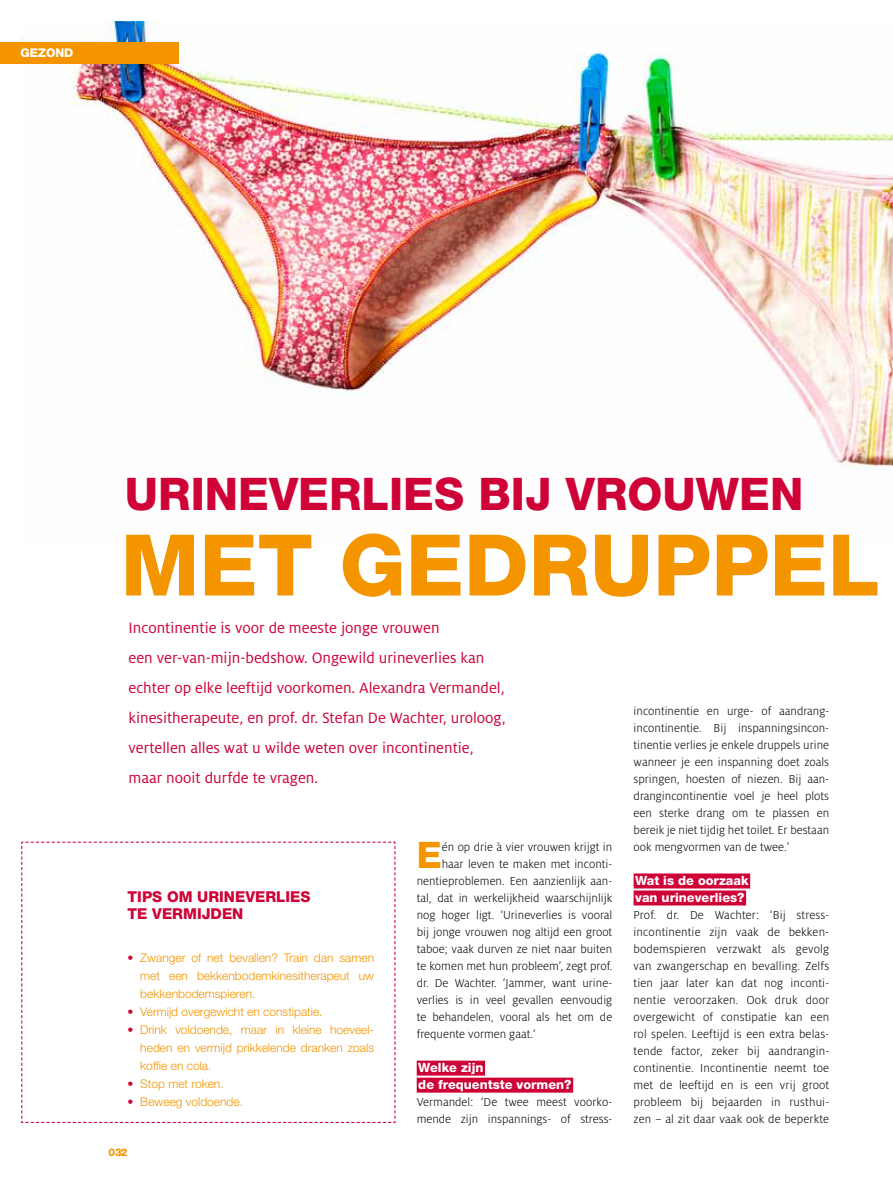
<style>
.page{position:relative;width:893px;height:1191px;background:#fff}
.page>*{position:absolute;margin:0;border:0;box-sizing:border-box;transform-origin:0 0}
.t1{font:800 85.05px "Helvetica Neue LT Std";color:#f49500}
.t2{font:800 45px "Helvetica Neue LT Std";color:#ce0237}
.t3{font:800 36.6px "Helvetica Neue LT Std";color:#f49500}
.t4{font:16.5px/30px "Milo OT";color:#ce0237}
.t5{font:800 15px/17px "Helvetica Neue LT Std";color:#ce0237}
.t6{font:300 12.75px/17px "Milo OT";color:#000;text-align:justify}
.t7{font:800 12.75px/17px "Helvetica Neue LT Std";color:#fff}
.t8{font:300 12px/18px "Helvetica Neue LT Std";color:#f49500;text-align:justify}
.t9{font:800 12px "Helvetica Neue LT Std";color:#fff}
.t10{font:800 10.5px "Helvetica Neue LT Std";color:#f49500}
.s1{color:#ce0237}
</style>
<div class="page">
<img style="left:21px;top:21px;width:872px;height:448px">
<div style="left:0;top:43px;width:179px;height:21px;background:#f49500"></div>
<div style="left:417px;top:1060px;width:68px;height:15px;background:#ce0237"></div>
<div style="left:417px;top:1077px;width:156px;height:15px;background:#ce0237"></div>
<div style="left:634px;top:873px;width:116px;height:15px;background:#ce0237"></div>
<div style="left:634px;top:890px;width:112px;height:15px;background:#ce0237"></div>
<svg style="left:21px;top:841px;width:375px;height:282px"></svg>
<p class="t9" style="left:20px;top:46px;width:54px">GEZOND</p>
<h2 class="t2" style="left:125px;top:467px;width:680px">URINEVERLIES BIJ VROUWEN</h2>
<h1 class="t1" style="left:121px;top:514px;width:761px">MET GEDRUPPEL</h1>
<p class="t4" style="left:129px;top:612px;width:379px">Incontinentie is voor de meeste jonge vrouwen<br>een ver-van-mijn-bedshow. Ongewild urineverlies kan echter op elke leeftijd voorkomen. Alexandra Vermandel, kinesitherapeute, en prof. dr. Stefan De Wachter, uroloog, vertellen alles wat u wilde weten over incontinentie, maar nooit durfde te vragen.</p>
<p class="t5" style="left:128px;top:888px;width:184px">TIPS OM URINEVERLIES<br>TE VERMIJDEN</p>
<p class="t8" style="left:140px;top:948px;width:235px;text-indent:-13px"><span class="s1">•</span> Zwanger of net bevallen? Train dan samen met een bekkenbodemkinesitherapeut uw bekkenbodemspieren.</p>
<p class="t8" style="left:128px;top:1002px;width:197px"><span class="s1">•</span> Vermijd overgewicht en constipatie.</p>
<p class="t8" style="left:140px;top:1020px;width:235px;text-indent:-13px"><span class="s1">•</span> Drink voldoende, maar in kleine hoeveel&shy;heden en vermijd prikkelende dranken zoals koffie en cola.</p>
<p class="t8" style="left:128px;top:1074px;width:98px"><span class="s1">•</span> Stop met roken.</p>
<p class="t8" style="left:128px;top:1092px;width:117px"><span class="s1">•</span> Beweeg voldoende.</p>
<p class="t10" style="left:109px;top:1146px;width:21px">032</p>
<h3 class="t3" style="left:417px;top:833px;width:23px">E</h3>
<p class="t6" style="left:442px;top:838px;width:172px">én op drie à vier vrouwen krijgt in</p>
<p class="t6" style="left:442px;top:855px;width:172px">haar leven te maken met inconti-</p>
<p class="t6" style="left:417px;top:872px;width:197px">nentieproblemen. Een aanzienlijk aan-</p>
<p class="t6" style="left:417px;top:889px;width:197px">tal, dat in werkelijkheid waarschijnlijk</p>
<p class="t6" style="left:417px;top:906px;width:197px">nog hoger ligt. ‘Urineverlies is vooral</p>
<p class="t6" style="left:417px;top:923px;width:197px">bij jonge vrouwen nog altijd een groot</p>
<p class="t6" style="left:417px;top:940px;width:197px">taboe; vaak durven ze niet naar buiten</p>
<p class="t6" style="left:417px;top:957px;width:197px">te komen met hun probleem’, zegt prof.</p>
<p class="t6" style="left:417px;top:974px;width:197px">dr. De Wachter. ‘Jammer, want urine-</p>
<p class="t6" style="left:417px;top:991px;width:197px">verlies is in veel gevallen eenvoudig</p>
<p class="t6" style="left:417px;top:1008px;width:197px">te behandelen, vooral als het om de</p>
<p class="t6" style="left:417px;top:1025px;width:121px">frequente vormen gaat.’</p>
<p class="t7" style="left:418px;top:1058px;width:155px">WELKE ZIJN<br>DE FREQUENTSTE VORMEN?</p>
<p class="t6" style="left:417px;top:1093px;width:197px">Vermandel: ‘De twee meest voorko&shy;mende zijn inspannings- of stress-</p>
<p class="t6" style="left:634px;top:702px;width:197px">incontinentie en urge- of aandrang&shy;incontinentie. Bij inspanningsincon&shy;tinentie verlies je enkele druppels urine wanneer je een inspanning doet zoals springen, hoesten of niezen. Bij aan&shy;drangincontinentie voel je heel plots een sterke drang om te plassen en bereik je niet tijdig het toilet. Er bestaan ook mengvormen van de twee.’</p>
<p class="t7" style="left:635px;top:871px;width:115px">WAT IS DE OORZAAK<br>VAN URINEVERLIES?</p>
<p class="t6" style="left:634px;top:906px;width:197px">Prof. dr. De Wachter: ‘Bij stress&shy;incontinentie zijn vaak de bekken&shy;bodemspieren verzwakt als gevolg van zwangerschap en bevalling. Zelfs tien jaar later kan dat nog inconti&shy;nentie veroorzaken. Ook druk door overgewicht of constipatie kan een rol spelen. Leeftijd is een extra belas&shy;tende factor, zeker bij aandrangin&shy;continentie. Incontinentie neemt toe met de leeftijd en is een vrij groot probleem bij bejaarden in rusthui&shy;zen – al zit daar vaak ook de beperkte</p>
</div>
